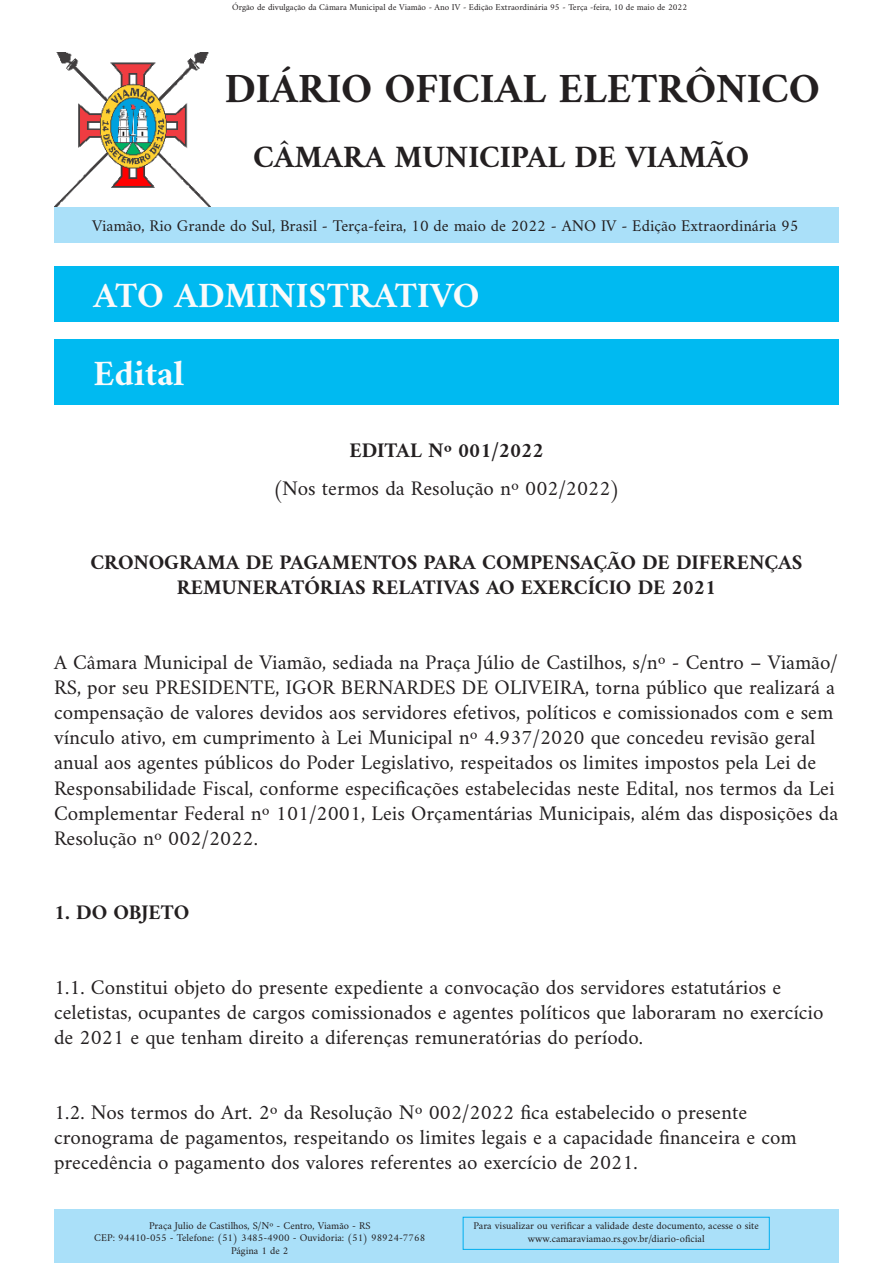
<style>
.page{position:relative;width:893px;height:1263px;background:#fff}
.page>*{position:absolute;margin:0;border:0;box-sizing:border-box;transform-origin:0 0}
.t1{font:700 42px "Amiri";color:#231f20}
.t2{font:700 36px "Amiri";color:#fafafa}
.t3{font:700 31.5px "Amiri";color:#231f20}
.t4{font:21px/25.2px "Amiri";color:#231f20}
.t5{font:700 21px/25.2px "Amiri";color:#231f20;text-align:center}
.t6{font:16.5px "Amiri";color:#231f20}
.t7{font:10.5px "Amiri";color:#231f20}
.t8{font:9px "Amiri";color:#231f20}
</style>
<div class="page">
<img style="left:54px;top:53px;width:157px;height:153px">
<div style="left:54px;top:207px;width:785px;height:36px;background:#aae0f9"></div>
<div style="left:54px;top:1209px;width:784px;height:53px;background:#aae0f9"></div>
<div style="left:463px;top:1217px;width:307px;height:33px;border:1px solid #00aeef"></div>
<div style="left:54px;top:266px;width:785px;height:56px;background:#00baf1"></div>
<div style="left:54px;top:339px;width:785px;height:65px;background:#00baf1"></div>
<p class="t8" style="left:232px;top:2px;width:457px">Órgão de divulgação da Câmara Municipal de Viamão - Ano IV - Edição Extraordinária 95 - Terça -feira, 10 de maio de 2022</p>
<p class="t1" style="left:225px;top:63px;width:597px">DIÁRIO OFICIAL ELETRÔNICO</p>
<p class="t3" style="left:253px;top:138px;width:498px">CÂMARA MUNICIPAL DE VIAMÃO</p>
<p class="t6" style="left:92px;top:216px;width:708px">Viamão, Rio Grande do Sul, Brasil - Terça-feira, 10 de maio de 2022 - ANO IV - Edição Extraordinária 95</p>
<p class="t2" style="left:94px;top:273px;width:387px">ATO ADMINISTRATIVO</p>
<p class="t2" style="left:94px;top:352px;width:92px">Edital</p>
<p class="t5" style="left:349px;top:437px;width:196px">EDITAL Nº 001/2022</p>
<p class="t4" style="left:273px;top:475px;width:349px">(Nos termos da Resolução nº 002/2022)</p>
<p class="t5" style="left:90px;top:549px;width:713px">CRONOGRAMA DE PAGAMENTOS PARA COMPENSAÇÃO DE DIFERENÇAS<br>REMUNERATÓRIAS RELATIVAS AO EXERCÍCIO DE 2021</p>
<p class="t4" style="left:54px;top:649px;width:786px">A Câmara Municipal de Viamão, sediada na Praça Júlio de Castilhos, s/nº - Centro – Viamão/ RS, por seu PRESIDENTE, IGOR BERNARDES DE OLIVEIRA, torna público que realizará a compensação de valores devidos aos servidores efetivos, políticos e comissionados com e sem vínculo ativo, em cumprimento à Lei Municipal nº 4.937/2020 que concedeu revisão geral anual aos agentes públicos do Poder Legislativo, respeitados os limites impostos pela Lei de Responsabilidade Fiscal, conforme especificações estabelecidas neste Edital, nos termos da Lei Complementar Federal nº 101/2001, Leis Orçamentárias Municipais, além das disposições da Resolução nº 002/2022.</p>
<p class="t5" style="left:54px;top:899px;width:137px">1. DO OBJETO</p>
<p class="t4" style="left:54px;top:974px;width:771px">1.1. Constitui objeto do presente expediente a convocação dos servidores estatutários e celetistas, ocupantes de cargos comissionados e agentes políticos que laboraram no exercício de 2021 e que tenham direito a diferenças remuneratórias do período.</p>
<p class="t4" style="left:54px;top:1099px;width:744px">1.2. Nos termos do Art. 2º da Resolução Nº 002/2022 fica estabelecido o presente cronograma de pagamentos, respeitando os limites legais e a capacidade financeira e com precedência o pagamento dos valores referentes ao exercício de 2021.</p>
<p class="t7" style="left:149px;top:1219px;width:223px">Praça Julio de Castilhos, S/Nº - Centro, Viamão - RS</p>
<p class="t7" style="left:94px;top:1231px;width:332px">CEP: 94410-055 - Telefone: (51) 3485-4900 - Ouvidoria: (51) 98924-7768</p>
<p class="t7" style="left:231px;top:1244px;width:59px">Página 1 de 2</p>
<p class="t7" style="left:473px;top:1219px;width:287px">Para visualizar ou verificar a validade deste documento, acesse o site</p>
<p class="t7" style="left:528px;top:1232px;width:178px">www.camaraviamao.rs.gov.br/diario-oficial</p>
</div>
